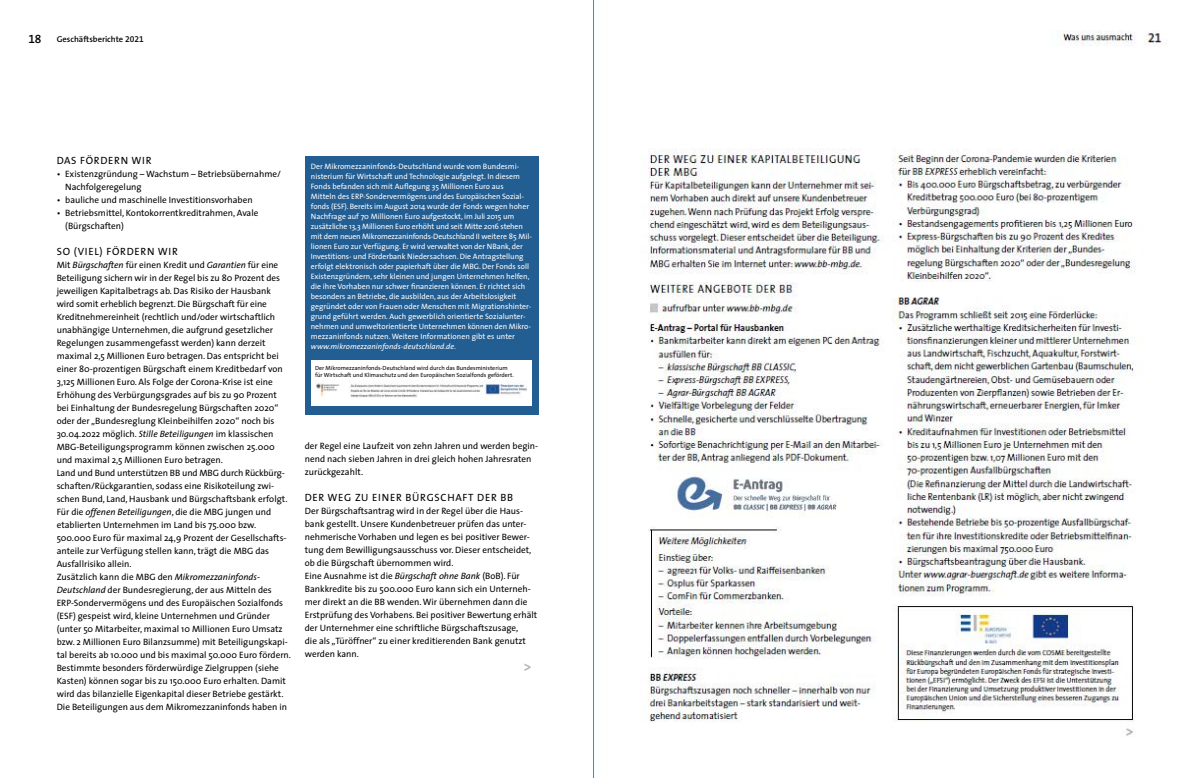
<style>
.page{position:relative;width:1191px;height:780px;background:#fff}
.page>*{position:absolute;margin:0;border:0;box-sizing:border-box;transform-origin:0 0}
.t1{font:600 14px "News Got T";color:#b1b3b4}
.t2{font:12px "The Sans Semi Bold Expert";color:#000}
.t3{font:10.5px "The Sans";letter-spacing:.065em;color:#000}
.t4{font:9.2px/13px "The Sans";color:#000}
.t5{font:600 8.5px "The Sans";color:#000}
.t6{font:7.8px/10px "The Sans";color:#fff}
.t7{font:6px/7.2px "The Sans";color:#000}
.s1{color:#fff}
.s2{font-family:"The Sans Semi Bold Expert";font-weight:400}
.s3{font-style:italic}
</style>
<div class="page">
<div style="left:305px;top:156px;width:234px;height:259px;background:#235e93"></div>
<div style="left:312px;top:360px;width:220px;height:45px;background:#fff"></div>
<img style="left:316px;top:383px;width:211px;height:15px">
<img style="left:594px;top:0;width:568px;height:777px">
<h2 class="t2" style="left:28px;top:29px;width:29px">18<span class="s1">18</span></h2>
<p class="t5" style="left:57px;top:32px;width:89px">Geschäftsberichte <span class="s2">2021</span></p>
<p class="t3" style="left:57px;top:151px;width:32px">Das fördern</p>
<p class="t3" style="left:131px;top:151px;width:8px">wir</p>
<p class="t4" style="left:65px;top:167px;width:217px;text-indent:-9px">• Existenzgründung – Wachstum – Betriebsübernahme/<br>Nachfolgeregelung</p>
<p class="t4" style="left:57px;top:193px;width:197px">• bauliche und maschinelle Investitionsvorhaben</p>
<p class="t4" style="left:65px;top:206px;width:195px;text-indent:-9px">• Betriebsmittel, Kontokorrentkreditrahmen, Avale (Bürgschaften)</p>
<p class="t3" style="left:57px;top:242px;width:28px">So (viel</p>
<p class="t3" style="left:100px;top:242px;width:15px">) fördern</p>
<p class="t3" style="left:158px;top:242px;width:8px">wir</p>
<p class="t4" style="left:57px;top:258px;width:236px">Mit <span class="s3">Bürgschaften</span> für einen Kredit und <span class="s3">Garantien</span> für eine Beteiligung sichern wir in der Regel bis zu 80 Prozent des jeweiligen Kapitalbetrags ab. Das Risiko der Hausbank<br>wird somit erheblich begrenzt. Die Bürgschaft für eine Kreditnehmereinheit (rechtlich und/oder wirtschaftlich unabhängige Unternehmen, die aufgrund gesetzlicher Regelungen zusammengefasst werden) kann derzeit maximal 2,5 Millionen Euro betragen. Das entspricht bei einer 80-prozentigen Bürgschaft einem Kreditbedarf von 3,125 Millionen Euro. Als Folge der Corona-Krise ist eine Erhöhung des Verbürgungsgrades auf bis zu 90 Prozent bei Einhaltung der Bundesregelung Bürgschaften 2020“ oder der „Bundesreglung Kleinbeihilfen 2020“ noch bis 30.04.2022 möglich. <span class="s3">Stille Beteiligungen</span> im klassischen MBG-Beteiligungsprogramm können zwischen 25.000 und maximal 2,5 Millionen Euro betragen.<br>Land und Bund unterstützen BB und MBG durch Rückbürg&shy;schaften/Rückgarantien, sodass eine Risikoteilung zwi&shy;schen Bund, Land, Hausbank und Bürgschaftsbank erfolgt.<br>Für die <span class="s3">offenen Beteiligungen</span>, die die MBG jungen und etablierten Unternehmen im Land bis 75.000 bzw.<br>500.000 Euro für maximal 24,9 Prozent der Gesellschafts&shy;anteile zur Verfügung stellen kann, trägt die MBG das Ausfallrisiko allein.<br>Zusätzlich kann die MBG den <span class="s3">Mikromezzaninfonds-Deutschland</span> der Bundesregierung, der aus Mitteln des ERP-Sondervermögens und des Europäischen Sozialfonds (ESF) gespeist wird, kleine Unternehmen und Gründer (unter 50 Mitarbeiter, maximal 10 Millionen Euro Umsatz bzw. 2 Millionen Euro Bilanzsumme) mit Beteiligungskapi&shy;tal bereits ab 10.000 und bis maximal 50.000 Euro fördern.<br>Bestimmte besonders förderwürdige Zielgruppen (siehe Kasten) können sogar bis zu 150.000 Euro erhalten. Damit wird das bilanzielle Eigenkapital dieser Betriebe gestärkt.<br>Die Beteiligungen aus dem Mikromezzaninfonds haben in</p>
<p class="t6" style="left:311px;top:161px;width:223px">Der Mikromezzaninfonds-Deutschland wurde vom Bundesmi&shy;nisterium für Wirtschaft und Technologie aufgelegt. In diesem Fonds befanden sich mit Auflegung 35 Millionen Euro aus<br>Mitteln des ERP-Sondervermögens und des Europäischen Sozial&shy;fonds (ESF). Bereits im August 2014 wurde der Fonds wegen hoher Nachfrage auf 70 Millionen Euro aufgestockt, im Juli 2015 um zusätzliche 13,3 Millionen Euro erhöht und seit Mitte 2016 stehen mit dem neuen Mikromezzaninfonds-Deutschland II weitere 85 Mil&shy;lionen Euro zur Verfügung. Er wird verwaltet von der NBank, der Investitions- und Förderbank Niedersachsen. Die Antragstellung erfolgt elektronisch oder papierhaft über die MBG. Der Fonds soll Existenzgründern, sehr kleinen und jungen Unternehmen helfen, die ihre Vorhaben nur schwer finanzieren können. Er richtet sich besonders an Betriebe, die ausbilden, aus der Arbeitslosigkeit gegründet oder von Frauen oder Menschen mit Migrationshinter&shy;grund geführt werden. Auch gewerblich orientierte Sozialunter&shy;nehmen und umweltorientierte Unternehmen können den Mikro&shy;mezzaninfonds nutzen. Weitere Informationen gibt es unter <span class="s3">www.mikromezzaninfonds-deutschland.de</span>.</p>
<p class="t7" style="left:315px;top:364px;width:200px">Der Mikromezzaninfonds-Deutschland wird durch das Bundesministerium für Wirtschaft und Klimaschutz und den Europäischen Sozialfonds gefördert.</p>
<p class="t4" style="left:305px;top:439px;width:235px">der Regel eine Laufzeit von zehn Jahren und werden begin&shy;nend nach sieben Jahren in drei gleich hohen Jahresraten zurückgezahlt.</p>
<p class="t3" style="left:305px;top:489px;width:75px">Der Weg zu einer</p>
<p class="t3" style="left:405px;top:489px;width:15px">Bürgschaft</p>
<p class="t3" style="left:477px;top:489px;width:8px">der</p>
<p class="t3" style="left:500px;top:489px;width:14px">BB</p>
<p class="t4" style="left:305px;top:504px;width:234px">Der Bürgschaftsantrag wird in der Regel über die Haus&shy;bank gestellt. Unsere Kundenbetreuer prüfen das unter&shy;nehmerische Vorhaben und legen es bei positiver Bewer&shy;tung dem Bewilligungsausschuss vor. Dieser entscheidet, ob die Bürgschaft übernommen wird.<br>Eine Ausnahme ist die <span class="s3">Bürgschaft ohne Bank</span> (BoB). Für Bankkredite bis zu 500.000 Euro kann sich ein Unterneh&shy;mer direkt an die BB wenden. Wir übernehmen dann die Erstprüfung des Vorhabens. Bei positiver Bewertung erhält der Unternehmer eine schriftliche Bürgschaftszusage,<br>die als „Türöffner“ zu einer kreditierenden Bank genutzt werden kann.</p>
<h1 class="t1" style="left:524px;top:659px;width:8px">&gt;</h1>
</div>
